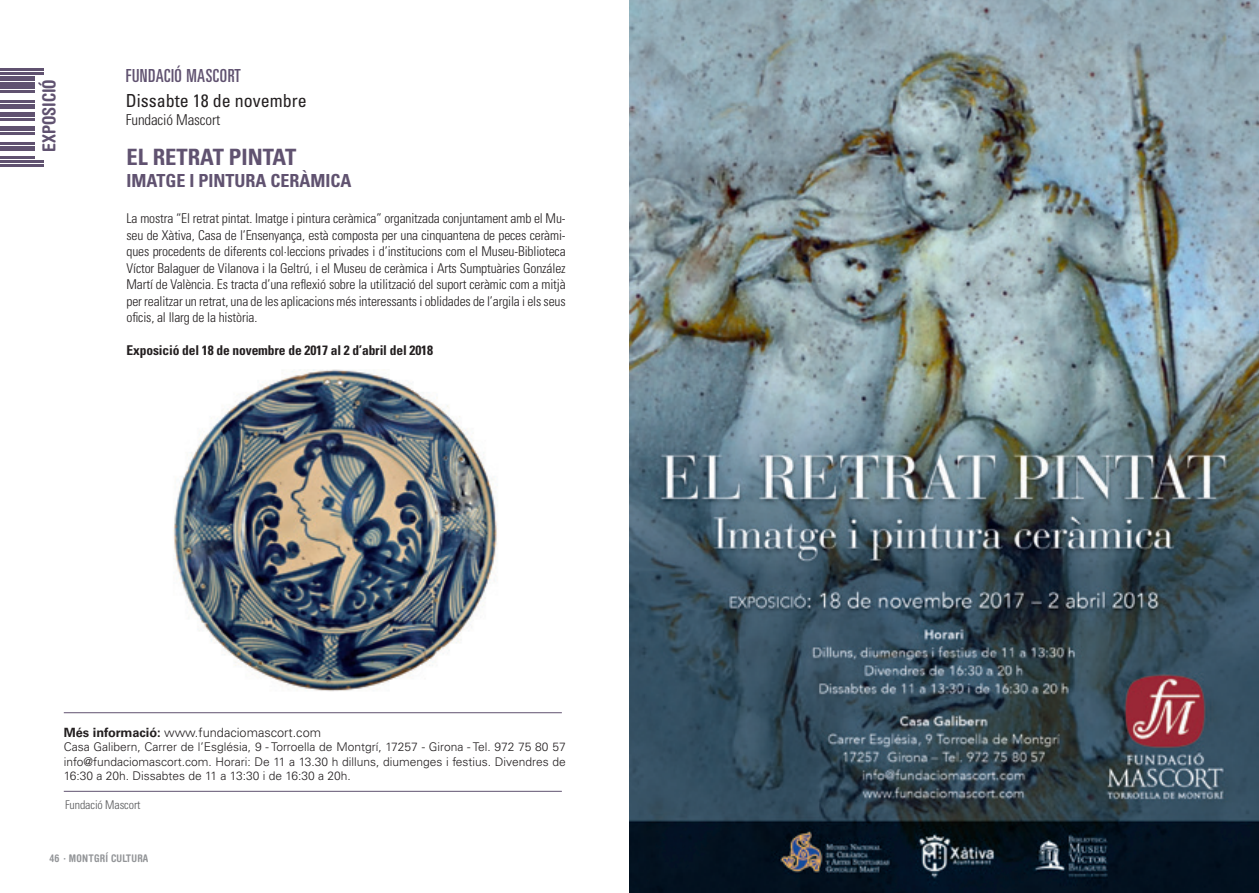
<style>
.page{position:relative;width:1259px;height:893px;background:#fff}
.page>*{position:absolute;margin:0;border:0;box-sizing:border-box;transform-origin:0 0}
.t1{font:700 condensed 22.5px "Univers LT Std";color:#605270}
.t2{font:700 condensed 18px "Univers LT Std";color:#605270}
.t3{font:condensed 18px "Univers LT Std";color:#231f20}
.t4{font:ultra-condensed 18px "Univers LT Std";letter-spacing:.03em;color:#605270}
.t5{font:700 condensed 18px "Helvetica Rounded LT Std";color:#605270}
.t6{font:300 condensed 15px "Univers LT Std";letter-spacing:-.01em;color:#231f20}
.t7{font:300 condensed 13.5px/16.5px "Univers LT Std";letter-spacing:-.01em;color:#231f20;text-align:justify}
.t8{font:700 condensed 13.5px "Univers LT Std";letter-spacing:-.01em;color:#231f20}
.t9{font:300 12.75px "Univers LT Std";color:#231f20}
.t10{font:300 12px/14.4px "Univers LT Std";color:#231f20;text-align:justify}
.t11{font:300 condensed 12px "Univers LT Std";letter-spacing:-.01em;color:#57585a}
.t12{font:700 condensed 10.5px "Helvetica Rounded LT Std";letter-spacing:.02em;color:#939598}
.s1{font-weight:700}
</style>
<div class="page">
<img style="left:629px;top:0;width:630px;height:893px">
<hr style="left:64px;top:791px;width:498px;height:1px;background:#605270">
<hr style="left:64px;top:712px;width:498px;height:1px;background:#605270">
<img style="left:173px;top:370px;width:325px;height:322px">
<hr style="left:0;top:164px;width:43px;height:2px;background:#605270">
<hr style="left:0;top:160px;width:43px;height:2px;background:#605270">
<hr style="left:0;top:156px;width:34px;height:2px;background:#605270">
<hr style="left:0;top:146px;width:34px;height:4px;background:#605270">
<hr style="left:0;top:142px;width:34px;height:2px;background:#605270">
<hr style="left:0;top:132px;width:34px;height:2px;background:#605270">
<hr style="left:0;top:126px;width:34px;height:4px;background:#605270">
<hr style="left:0;top:118px;width:34px;height:2px;background:#605270">
<hr style="left:0;top:112px;width:34px;height:4px;background:#605270">
<hr style="left:0;top:104px;width:34px;height:4px;background:#605270">
<hr style="left:0;top:100px;width:34px;height:2px;background:#605270">
<hr style="left:0;top:90px;width:34px;height:2px;background:#605270">
<div style="left:0;top:82px;width:34px;height:6px;background:#605270"></div>
<hr style="left:0;top:76px;width:34px;height:4px;background:#605270">
<hr style="left:0;top:72px;width:43px;height:2px;background:#605270">
<hr style="left:0;top:68px;width:43px;height:2px;background:#605270">
<h2 class="t5" style="left:38px;top:152px;width:75px;rotate:-90deg">EXPOSICIÓ</h2>
<h2 class="t4" style="left:126px;top:65px;width:117px">FUNDACIÓ MASCORT</h2>
<h2 class="t3" style="left:126px;top:90px;width:182px">Dissabte 18 de novembre</h2>
<p class="t6" style="left:126px;top:111px;width:96px">Fundació Mascort</p>
<h1 class="t1" style="left:126px;top:143px;width:171px">EL RETRAT PINTAT</h1>
<h2 class="t2" style="left:126px;top:169px;width:226px">IMATGE I PINTURA CERÀMICA</h2>
<p class="t7" style="left:126px;top:210px;width:441px">La mostra “El retrat pintat. Imatge i pintura ceràmica” organitzada conjuntament amb el Mu&shy;seu de Xàtiva, Casa de l’Ensenyança, està composta per una cinquantena de peces ceràmi&shy;ques procedents de diferents col·leccions privades i d’institucions com el Museu-Biblioteca Víctor Balaguer de Vilanova i la Geltrú, i el Museu de ceràmica i Arts Sumptuàries González Martí de València. Es tracta d’una reflexió sobre la utilització del suport ceràmic com a mitjà per realitzar un retrat, una de les aplicacions més interessants i oblidades de l’argila i els seus oficis, al llarg de la història.</p>
<p class="t8" style="left:126px;top:342px;width:308px">Exposició del 18 de novembre de 2017 al 2 d’abril del 2018</p>
<p class="t9" style="left:64px;top:724px;width:259px"><span class="s1">Més informació:</span> www.fundaciomascort.com</p>
<p class="t10" style="left:64px;top:740px;width:503px">Casa Galibern, Carrer de l’Església, 9 - Torroella de Montgrí, 17257 - Girona - Tel. 972 75 80 57 info@fundaciomascort.com. Horari: De 11 a 13.30 h dilluns, diumenges i festius. Divendres de 16:30 a 20h. Dissabtes de 11 a 13:30 i de 16:30 a 20h.</p>
<p class="t11" style="left:65px;top:798px;width:77px">Fundació Mascort</p>
<p class="t12" style="left:49px;top:852px;width:100px">46 · MONTGRÍ CULTURA</p>
</div>
